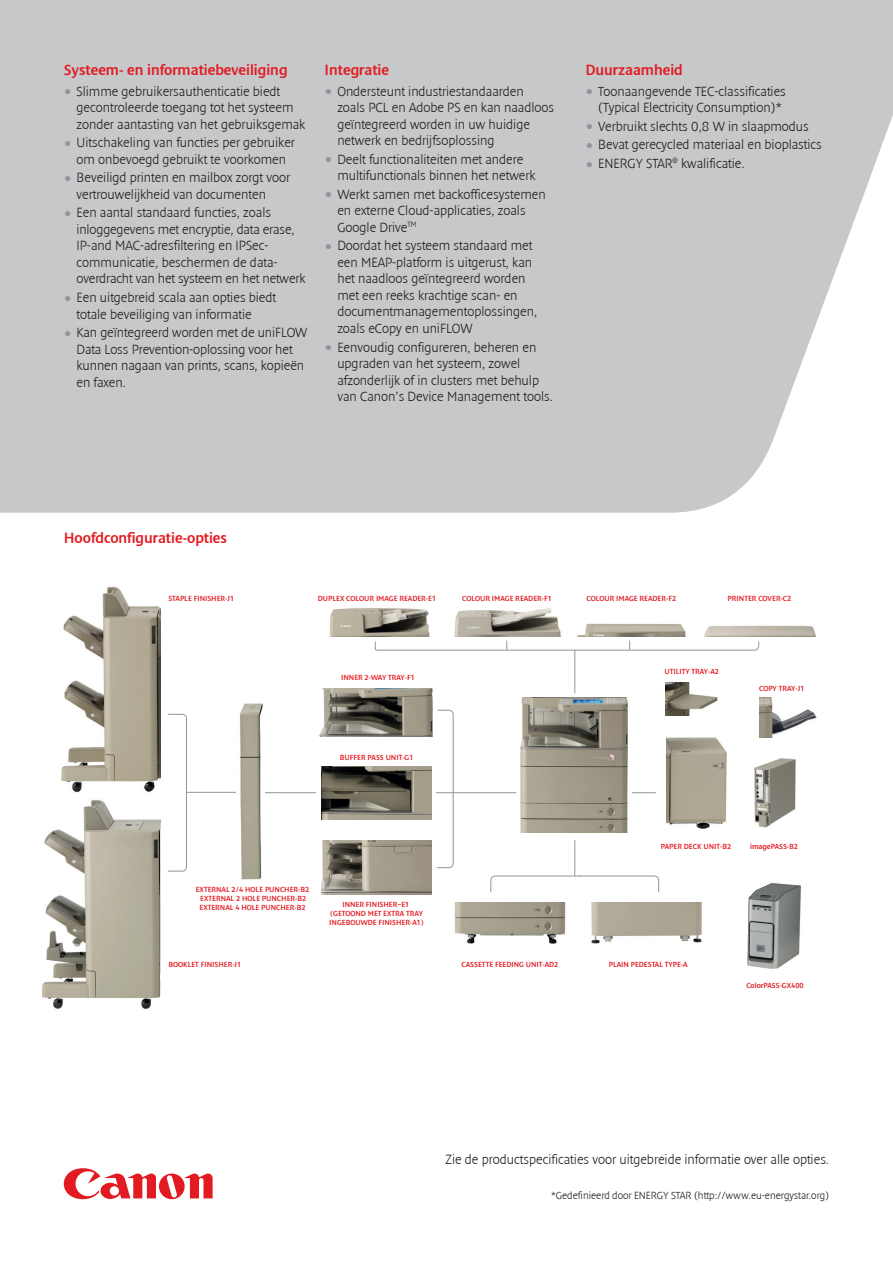
<style>
.page{position:relative;width:893px;height:1263px;background:#fff}
.page>*{position:absolute;margin:0;border:0;box-sizing:border-box;transform-origin:0 0}
.t1{font:15px "Denda New";color:#e21a21}
.t2{font:300 13.5px/16.5px "Denda New";color:#231f20}
.t3{font:300 10.5px "Denda New";color:#231f20}
.t4{font:7.5px/9px "Denda New";color:#e21a21;text-align:center}
.s1{font-size:27px;color:#939598}
</style>
<div class="page">
<svg style="left:64px;top:1168px;width:149px;height:31px"></svg>
<img style="left:61px;top:586px;width:100px;height:207px">
<svg style="left:167px;top:713px;width:20px;height:159px"></svg>
<hr style="left:186px;top:792px;width:51px;height:1px;background:#939598">
<hr style="left:264px;top:792px;width:52px;height:1px;background:#939598">
<img style="left:239px;top:703px;width:24px;height:177px">
<img style="left:42px;top:799px;width:119px;height:210px">
<img style="left:329px;top:608px;width:101px;height:29px">
<img style="left:455px;top:608px;width:106px;height:29px">
<img style="left:576px;top:623px;width:110px;height:14px">
<img style="left:704px;top:625px;width:112px;height:12px">
<hr style="left:574px;top:650px;width:1px;height:43px;background:#939598">
<svg style="left:374px;top:640px;width:385px;height:11px"></svg>
<img style="left:665px;top:683px;width:53px;height:32px">
<img style="left:759px;top:697px;width:58px;height:41px">
<img style="left:666px;top:737px;width:61px;height:92px">
<img style="left:516px;top:698px;width:112px;height:135px">
<svg style="left:632px;top:792px;width:24px;height:1px"></svg>
<hr style="left:436px;top:792px;width:80px;height:1px;background:#939598">
<img style="left:754px;top:758px;width:42px;height:70px">
<img style="left:319px;top:689px;width:114px;height:48px">
<img style="left:322px;top:840px;width:110px;height:54px">
<img style="left:321px;top:766px;width:111px;height:54px">
<svg style="left:436px;top:709px;width:18px;height:159px"></svg>
<hr style="left:574px;top:840px;width:1px;height:36px;background:#939598">
<img style="left:454px;top:902px;width:112px;height:42px">
<img style="left:591px;top:902px;width:111px;height:42px">
<svg style="left:490px;top:875px;width:169px;height:18px"></svg>
<img style="left:747px;top:883px;width:55px;height:86px">
<div style="left:0;top:0;width:893px;height:513px;background:#c7c8ca"></div>
<p class="t1" style="left:64px;top:62px;width:225px">Systeem- en informatiebeveiliging</p>
<p class="t2" style="left:77px;top:83px;width:230px;text-indent:-13px"><span class="s1">•</span> Slimme gebruikersauthenticatie biedt gecontroleerde toegang tot het systeem zonder aantasting van het gebruiksgemak</p>
<p class="t2" style="left:64px;top:135px;width:233px;text-align:center"><span class="s1">•</span> Uitschakeling van functies per gebruiker om onbevoegd gebruikt te voorkomen</p>
<p class="t2" style="left:77px;top:170px;width:215px;text-indent:-13px"><span class="s1">•</span> Beveiligd printen en mailbox zorgt voor vertrouwelijkheid van documenten</p>
<p class="t2" style="left:77px;top:205px;width:230px;text-indent:-13px"><span class="s1">•</span> Een aantal standaard functies, zoals inloggegevens met encryptie, data erase, IP-and MAC-adresfiltering en IPSec&shy;communicatie, beschermen de data&shy;overdracht van het systeem en het netwerk</p>
<p class="t2" style="left:77px;top:289px;width:201px;text-indent:-13px"><span class="s1">•</span> Een uitgebreid scala aan opties biedt totale beveiliging van informatie</p>
<p class="t2" style="left:77px;top:325px;width:232px;text-indent:-13px"><span class="s1">•</span> Kan geïntegreerd worden met de uniFLOW Data Loss Prevention-oplossing voor het kunnen nagaan van prints, scans, kopieën en faxen.</p>
<p class="t1" style="left:325px;top:62px;width:66px">Integratie</p>
<p class="t2" style="left:337px;top:83px;width:218px;text-indent:-13px"><span class="s1">•</span> Ondersteunt industriestandaarden zoals PCL en Adobe PS en kan naadloos geïntegreerd worden in uw huidige netwerk en bedrijfsoplossing</p>
<p class="t2" style="left:337px;top:151px;width:200px;text-indent:-13px"><span class="s1">•</span> Deelt functionaliteiten met andere multifunctionals binnen het netwerk</p>
<p class="t2" style="left:337px;top:186px;width:210px;text-indent:-13px"><span class="s1">•</span> Werkt samen met backofficesystemen en externe Cloud-applicaties, zoals<br>Google Drive<sup>TM</sup></p>
<p class="t2" style="left:337px;top:238px;width:202px;text-indent:-13px"><span class="s1">•</span> Doordat het systeem standaard met een MEAP-platform is uitgerust, kan het naadloos geïntegreerd worden met een reeks krachtige scan- en documentmanagementoplossingen, zoals eCopy en uniFLOW</p>
<p class="t2" style="left:337px;top:339px;width:217px;text-indent:-13px"><span class="s1">•</span> Eenvoudig configureren, beheren en upgraden van het systeem, zowel afzonderlijk of in clusters met behulp van Canon’s Device Management tools.</p>
<p class="t1" style="left:585px;top:62px;width:99px">Duurzaamheid</p>
<p class="t2" style="left:598px;top:83px;width:189px;text-indent:-13px"><span class="s1">•</span> Toonaangevende TEC-classificaties (Typical Electricity Consumption)*</p>
<p class="t2" style="left:585px;top:118px;width:225px"><span class="s1">•</span> Verbruikt slechts 0,8 W in slaapmodus</p>
<p class="t2" style="left:585px;top:137px;width:238px"><span class="s1">•</span> Bevat gerecycled materiaal en bioplastics</p>
<p class="t2" style="left:585px;top:155px;width:161px"><span class="s1">•</span> ENERGY STAR<sup>®</sup> kwalificatie.</p>
<p class="t1" style="left:64px;top:529px;width:165px">Hoofdconfiguratie-opties</p>
<p class="t4" style="left:168px;top:594px;width:67px">STAPLE FINISHER-J1</p>
<p class="t4" style="left:318px;top:594px;width:120px">DUPLEX COLOUR IMAGE READER-E1</p>
<p class="t4" style="left:462px;top:594px;width:91px">COLOUR IMAGE READER-F1</p>
<p class="t4" style="left:586px;top:594px;width:91px">COLOUR IMAGE READER-F2</p>
<p class="t4" style="left:728px;top:594px;width:65px">PRINTER COVER-C2</p>
<p class="t4" style="left:341px;top:673px;width:75px">INNER 2-WAY TRAY-F1</p>
<p class="t4" style="left:340px;top:752px;width:75px">BUFFER PASS UNIT-G1</p>
<p class="t4" style="left:196px;top:885px;width:115px">EXTERNAL 2/4 HOLE PUNCHER-B2<br>EXTERNAL 2 HOLE PUNCHER-B2<br>EXTERNAL 4 HOLE PUNCHER-B2</p>
<p class="t4" style="left:168px;top:959px;width:75px">BOOKLET FINISHER-J1</p>
<p class="t4" style="left:329px;top:900px;width:96px">INNER FINISHER–E1 (GETOOND MET EXTRA TRAY<br>INGEBOUWDE FINISHER-A1)</p>
<p class="t4" style="left:664px;top:667px;width:56px">UTILITY TRAY-A2</p>
<p class="t4" style="left:759px;top:684px;width:47px">COPY TRAY-J1</p>
<p class="t4" style="left:661px;top:842px;width:72px">PAPER DECK UNIT-B2</p>
<p class="t4" style="left:750px;top:842px;width:49px">imagePASS-B2</p>
<p class="t4" style="left:461px;top:960px;width:98px">CASSETTE FEEDING UNIT-AD2</p>
<p class="t4" style="left:609px;top:960px;width:9px">Plain</p>
<p class="t4" style="left:631px;top:960px;width:10px">Pedestal</p>
<p class="t4" style="left:665px;top:960px;width:24px">Type -A</p>
<p class="t4" style="left:746px;top:981px;width:59px">ColorPASS-GX400</p>
<p class="t2" style="left:446px;top:1151px;width:385px">Zie de productspecificaties voor uitgebreide informatie over alle opties.</p>
<p class="t3" style="left:551px;top:1190px;width:95px">*Gedefinieerd door Energy</p>
<p class="t3" style="left:671px;top:1190px;width:160px">Star (http://www.eu-energystar.org)</p>
</div>
